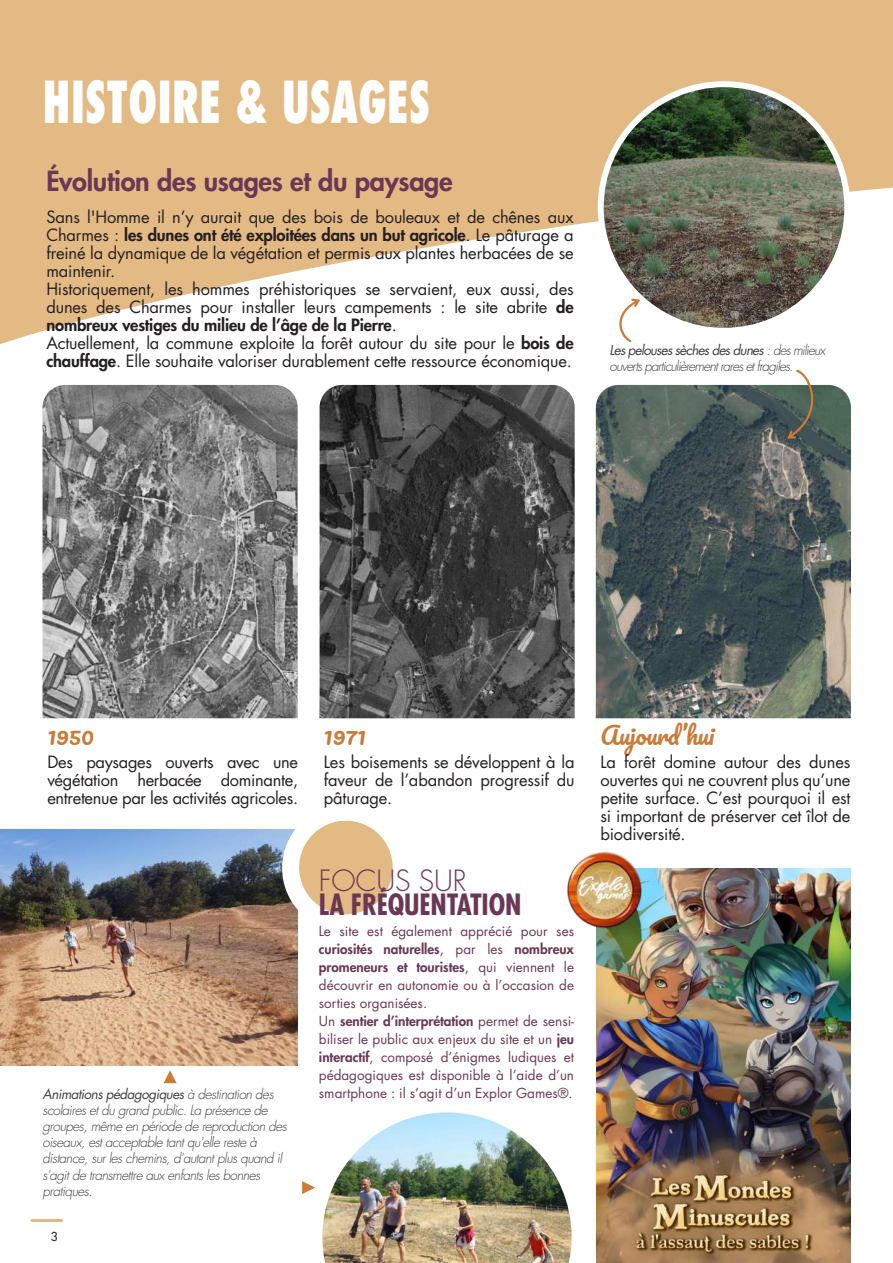
<style>
.page{position:relative;width:893px;height:1263px;background:#fff}
.page>*{position:absolute;margin:0;border:0;box-sizing:border-box;transform-origin:0 0}
.t1{font:800 condensed 56.25px "Futura Std";color:#fff;scale:.8 1}
.t2{font:700 condensed 28.5px "Futura Std";letter-spacing:-.005em;color:#6a3755}
.t3{font:300 28.5px "Futura Std";letter-spacing:-.005em;color:#6a3755}
.t4{font:800 27px "Futura Std";letter-spacing:-.01em;color:#6a3755}
.t5{font:24px "Pacifico";letter-spacing:-.01em;color:#cb7a38}
.t6{font:16.5px/18px "Futura Std";letter-spacing:-.01em;color:#231f20;text-align:justify}
.t7{font:13.5px/18px "Futura Std";color:#6a3755}
.t8{font:italic 300 13.5px/16.2px "Futura Std";letter-spacing:-.04em;color:#444041}
.t9{font:italic 300 13.5px/16.2px "Futura Std";letter-spacing:-.07em;color:#444041}
.t10{font:500 12px "Futura Std";color:#231f20}
.s1{font-weight:800}
.s2{font-weight:400}
</style>
<div class="page">
<hr style="left:32px;top:1219px;width:30px;height:3px;background:#e3b984">
<svg style="left:0;top:0;width:893px;height:344px;fill:#e3b984"></svg>
<img style="left:596px;top:385px;width:255px;height:333px">
<img style="left:320px;top:385px;width:255px;height:333px">
<img style="left:43px;top:385px;width:255px;height:333px">
<img style="left:601px;top:84px;width:246px;height:247px;border-radius:50%">
<div style="left:598px;top:81px;width:252px;height:253px;border:6px solid #fff;border-radius:50%"></div>
<svg style="left:164px;top:1070px;width:13px;height:13px"></svg>
<img style="left:0;top:830px;width:298px;height:236px">
<svg style="left:614px;top:297px;width:28px;height:47px"></svg>
<svg style="left:786px;top:369px;width:40px;height:72px"></svg>
<div style="left:282px;top:804px;width:128px;height:128px;background:#fff;border-radius:50%"></div>
<div style="left:299px;top:821px;width:94px;height:93px;background:#e3b984;border-radius:50%"></div>
<img style="left:596px;top:868px;width:254px;height:395px">
<img style="left:561px;top:847px;width:85px;height:84px;border-radius:50%">
<img style="left:302px;top:1112px;width:270px;height:151px">
<h1 class="t1" style="left:43px;top:77px;width:486px">HISTOIRE &amp; USAGES</h1>
<h3 class="t4" style="left:46px;top:169px;width:408px">Évolution des usages et du paysage</h3>
<p class="t6" style="left:46px;top:209px;width:529px;text-align:left">Sans l'Homme il n’y aurait que des bois de bouleaux et de chênes aux Charmes : <span class="s1">les dunes ont été exploitées dans un but agricole</span>. Le pâturage a freiné la dynamique de la végétation et permis aux plantes herbacées de se maintenir.<br>Historiquement, les hommes préhistoriques se servaient, eux aussi, des dunes des Charmes pour installer leurs campements : le site abrite <span class="s1">de nombreux vestiges du milieu de l’âge de la Pierre</span>.<br>Actuellement, la commune exploite la forêt autour du site pour le <span class="s1">bois de chauffage</span>. Elle souhaite valoriser durablement cette ressource économique.</p>
<p class="t9" style="left:610px;top:342px;width:217px"><span class="s2">Les pelouses sèches des dunes</span> : des milieux ouverts particulièrement rares et fragiles.</p>
<h3 class="t5" style="left:47px;top:723px;width:48px">1950</h3>
<p class="t6" style="left:47px;top:753px;width:252px">Des paysages ouverts avec une végétation herbacée dominante, entretenue par les activités agricoles.</p>
<h3 class="t5" style="left:324px;top:723px;width:44px">1971</h3>
<p class="t6" style="left:324px;top:753px;width:252px">Les boisements se développent à la faveur de l’abandon progressif du pâturage.</p>
<p class="t8" style="left:43px;top:1086px;width:246px"><span class="s2">Animations pédagogiques</span> à destination des scolaires et du grand public. La présence de groupes, même en période de reproduction des oiseaux, est acceptable tant qu'elle reste à distance, sur les chemins, d'autant plus quand il s'agit de transmettre aux enfants les bonnes pratiques.</p>
<p class="t10" style="left:51px;top:1231px;width:8px">3</p>
<h2 class="t3" style="left:319px;top:867px;width:149px">FOCUS SUR</h2>
<h2 class="t2" style="left:319px;top:891px;width:204px">LA FRÉQUENTATION</h2>
<p class="t7" style="left:319px;top:923px;width:257px">Le site est également apprécié pour ses <span class="s1">curiosités naturelles</span>, par les <span class="s1">nombreux promeneurs et touristes</span>, qui viennent le découvrir en autonomie ou à l’occasion de sorties organisées.<br>Un <span class="s1">sentier d’interprétation</span> permet de sensi&shy;biliser le public aux enjeux du site et un <span class="s1">jeu interactif</span>, composé d’énigmes ludiques et pédagogiques est disponible à l’aide d’un smartphone : il s’agit d’un Explor Games®.</p>
<h3 class="t5" style="left:600px;top:723px;width:116px">Aujourd’hui</h3>
<p class="t6" style="left:600px;top:753px;width:251px">La forêt domine autour des dunes ouvertes qui ne couvrent plus qu’une petite surface. C’est pourquoi il est si important de préserver cet îlot de biodiversité.</p>
</div>
